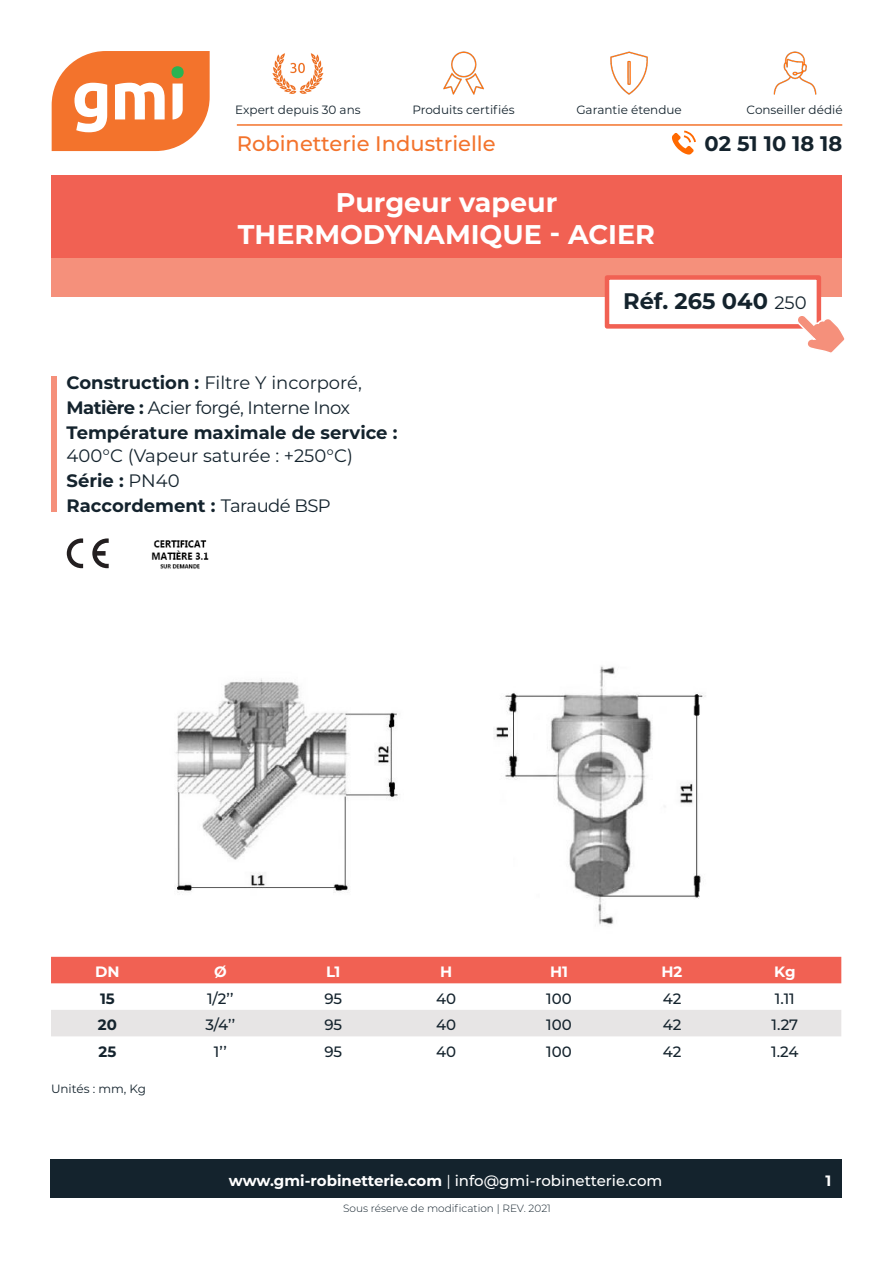
<style>
.page{position:relative;width:893px;height:1263px;background:#fff}
.page>*{position:absolute;margin:0;border:0;box-sizing:border-box;transform-origin:0 0}
.TITRE_Fiche_produit{font:700 27px "Montserrat";color:#fff}
.RÉFÉRENCE{font:700 22.5px "Montserrat";color:#14232d}
.t1{font:500 21px "Montserrat";color:#f3732c}
.t2{font:700 21px "Montserrat";color:#14232d}
.DESCRIPTIF{font:700 18px/22.5px "Montserrat";color:#14232d}
.DESCRIPTIF-2{font:18px "Montserrat";color:#14232d}
.DESCRIPTIF-3{font:18px "Montserrat";letter-spacing:-.03em;color:#14232d}
.t3{font:500 15px "Montserrat";color:#14232d}
.t4{font:500 15px "Montserrat";color:#fff}
.t5{font:700 15px "Montserrat";color:#fff}
.t6{font:700 15px "Montserrat";color:#14232d}
.MENTION_SPÉCIALE{font:12px "Montserrat";color:#14232d}
.NOTE_BAS_DE_PAGE{font:300 10.5px "Montserrat";color:#14232d}
.s1{font-weight:700}
.s2{font-weight:400}
.s3{font-weight:400;font-size:18px}
</style>
<div class="page">
<div style="left:52px;top:175px;width:790px;height:83px;background:#f16153"></div>
<div style="left:52px;top:258px;width:790px;height:39px;background:#f5907b"></div>
<div style="left:605px;top:275px;width:216px;height:54px;background:#fff;border:4px solid #f16153"></div>
<div style="left:50px;top:1160px;width:792px;height:38px;background:#14232d"></div>
<svg style="left:52px;top:51px;width:158px;height:100px"></svg>
<hr style="left:237px;top:124px;width:605px;height:2px;background:#f3732c">
<img style="left:443px;top:51px;width:41px;height:44px">
<img style="left:610px;top:51px;width:38px;height:44px">
<img style="left:773px;top:51px;width:44px;height:44px">
<svg style="left:672px;top:131px;width:24px;height:24px"></svg>
<svg style="left:795px;top:313px;width:50px;height:40px"></svg>
<img style="left:272px;top:53px;width:52px;height:41px">
<div style="left:51px;top:376px;width:6px;height:136px;background:#f5907b"></div>
<svg style="left:67px;top:538px;width:16px;height:30px"></svg>
<svg style="left:92px;top:538px;width:17px;height:30px"></svg>
<img style="left:151px;top:540px;width:58px;height:29px">
<img style="left:176px;top:678px;width:224px;height:215px">
<img style="left:494px;top:666px;width:212px;height:259px">
<div style="left:51px;top:957px;width:790px;height:26px;background:#f16153"></div>
<div style="left:51px;top:1010px;width:790px;height:26px;background:#e7e5e5"></div>
<p class="MENTION_SPÉCIALE" style="left:235px;top:101px;width:127px">Expert depuis 30 ans</p>
<p class="MENTION_SPÉCIALE" style="left:412px;top:101px;width:104px">Produits certifiés</p>
<p class="MENTION_SPÉCIALE" style="left:576px;top:101px;width:107px">Garantie étendue</p>
<p class="MENTION_SPÉCIALE" style="left:747px;top:101px;width:98px">Conseiller dédié</p>
<p class="t1" style="left:237px;top:129px;width:260px">Robinetterie Industrielle</p>
<p class="TITRE_Fiche_produit" style="left:336px;top:183px;width:223px">Purgeur vapeur</p>
<p class="TITRE_Fiche_produit" style="left:238px;top:215px;width:419px">THERMODYNAMIQUE - ACIER</p>
<p class="t2" style="left:705px;top:129px;width:139px">02 51 10 18 18</p>
<p class="DESCRIPTIF-2" style="left:67px;top:370px;width:297px"><span class="s1">Construction :</span> Filtre Y incorporé,</p>
<p class="DESCRIPTIF-3" style="left:67px;top:395px;width:285px"><span class="s1">Matière :</span> Acier forgé, Interne Inox</p>
<p class="DESCRIPTIF" style="left:67px;top:421px;width:332px">Température maximale de service :<br><span class="s2">400°C (Vapeur saturée : +250°C)</span></p>
<p class="DESCRIPTIF" style="left:67px;top:468px;width:115px">Série : <span class="s2">PN40</span></p>
<p class="DESCRIPTIF" style="left:67px;top:493px;width:266px">Raccordement : <span class="s2">Taraudé BSP</span></p>
<p class="RÉFÉRENCE" style="left:623px;top:285px;width:185px">Réf. 265 040 <span class="s3">250</span></p>
<p class="t5" style="left:95px;top:961px;width:26px">DN</p>
<p class="t5" style="left:214px;top:961px;width:14px">Ø</p>
<p class="t5" style="left:326px;top:961px;width:16px">L1</p>
<p class="t5" style="left:440px;top:961px;width:14px">H</p>
<p class="t5" style="left:550px;top:961px;width:19px">H1</p>
<p class="t5" style="left:661px;top:961px;width:22px">H2</p>
<p class="t5" style="left:774px;top:961px;width:23px">Kg</p>
<p class="t6" style="left:100px;top:988px;width:16px">15</p>
<p class="t3" style="left:207px;top:988px;width:28px">1/2’’</p>
<p class="t3" style="left:324px;top:988px;width:19px">95</p>
<p class="t3" style="left:436px;top:988px;width:22px">40</p>
<p class="t3" style="left:546px;top:988px;width:27px">100</p>
<p class="t3" style="left:663px;top:988px;width:20px">42</p>
<p class="t3" style="left:775px;top:988px;width:21px">1.11</p>
<p class="t6" style="left:98px;top:1014px;width:21px">20</p>
<p class="t3" style="left:205px;top:1014px;width:31px">3/4’’</p>
<p class="t3" style="left:324px;top:1014px;width:19px">95</p>
<p class="t3" style="left:436px;top:1014px;width:22px">40</p>
<p class="t3" style="left:546px;top:1014px;width:27px">100</p>
<p class="t3" style="left:663px;top:1014px;width:20px">42</p>
<p class="t3" style="left:771px;top:1014px;width:28px">1.27</p>
<p class="t6" style="left:99px;top:1041px;width:19px">25</p>
<p class="t3" style="left:214px;top:1041px;width:14px">1’’</p>
<p class="t3" style="left:324px;top:1041px;width:19px">95</p>
<p class="t3" style="left:436px;top:1041px;width:22px">40</p>
<p class="t3" style="left:546px;top:1041px;width:27px">100</p>
<p class="t3" style="left:663px;top:1041px;width:20px">42</p>
<p class="t3" style="left:771px;top:1041px;width:29px">1.24</p>
<p class="MENTION_SPÉCIALE" style="left:51px;top:1080px;width:97px">Unités : mm, Kg</p>
<p class="t4" style="left:229px;top:1170px;width:435px"><span class="s1">www.gmi-robinetterie.com</span> <span class="s2">|</span> info@gmi-robinetterie.com</p>
<p class="t5" style="left:825px;top:1170px;width:7px">1</p>
<p class="NOTE_BAS_DE_PAGE" style="left:343px;top:1201px;width:209px">Sous réserve de modification | REV. 2021</p>
</div>
